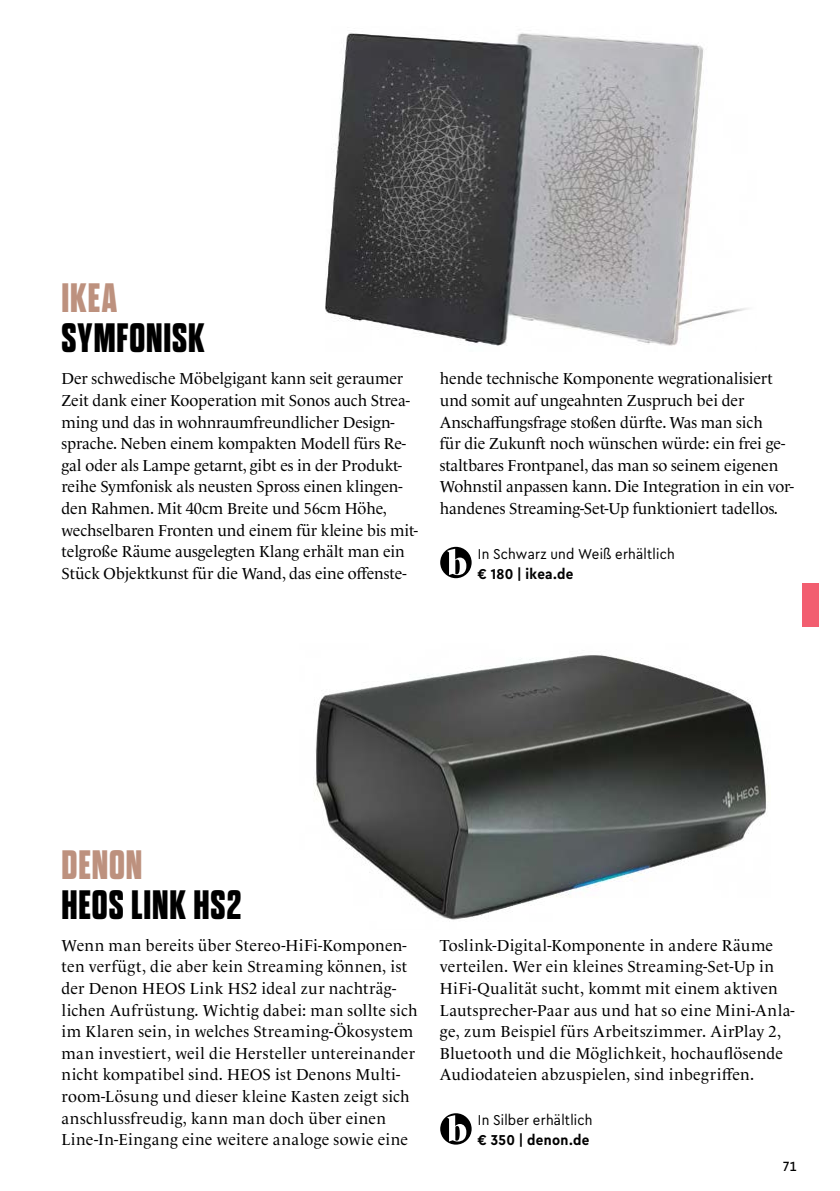
<style>
.page{position:relative;width:840px;height:1191px;background:#fff}
.page>*{position:absolute;margin:0;border:0;box-sizing:border-box;transform-origin:0 0}
.t1{font:700 expanded 41px "Dharma Gothic E";letter-spacing:.02em;color:#000}
.t2{font:700 expanded 41px "Dharma Gothic E";letter-spacing:.02em;color:#bd917e}
.t3{font:16.2px/21.6px "Le Monde Livre Std";color:#000}
.t4{font:15px "Cera Compact Pro";letter-spacing:.015em;color:#000}
.t5{font:700 15px "Cera Compact Pro";letter-spacing:.02em;color:#000}
.t6{font:500 14px "Cera Compact Pro";color:#000}
</style>
<div class="page">
<img style="left:325px;top:33px;width:423px;height:313px">
<div style="left:801px;top:583px;width:16px;height:43px;background:#f25e70"></div>
<div style="left:440px;top:547px;width:31px;height:31px;background:#000;border-radius:50%"></div>
<svg style="left:447px;top:549px;width:19px;height:26px"></svg>
<img style="left:314px;top:654px;width:452px;height:266px">
<div style="left:440px;top:1113px;width:31px;height:31px;background:#000;border-radius:50%"></div>
<svg style="left:447px;top:1115px;width:19px;height:26px"></svg>
<h1 class="t2" style="left:61px;top:276px;width:57px">IKEA</h1>
<h1 class="t1" style="left:61px;top:316px;width:144px">SYMFONISK</h1>
<p class="t3" style="left:61px;top:368px;width:357px">Der schwedische Möbelgigant kann seit geraumer Zeit dank einer Kooperation mit Sonos auch Strea&shy;ming und das in wohnraumfreundlicher Design&shy;sprache. Neben einem kompakten Modell fürs Re&shy;gal oder als Lampe getarnt, gibt es in der Produkt&shy;reihe Symfonisk als neusten Spross einen klingen&shy;den Rahmen. Mit 40cm Breite und 56cm Höhe, wechselbaren Fronten und einem für kleine bis mit&shy;telgroße Räume ausgelegten Klang erhält man ein Stück Objektkunst für die Wand, das eine offenste-</p>
<p class="t3" style="left:439px;top:368px;width:355px">hende technische Komponente wegrationalisiert und somit auf ungeahnten Zuspruch bei der Anschaffungsfrage stoßen dürfte. Was man sich<br>für die Zukunft noch wünschen würde: ein frei ge&shy;staltbares Frontpanel, das man so seinem eigenen Wohnstil anpassen kann. Die Integration in ein vor&shy;handenes Streaming-Set-Up funktioniert tadellos.</p>
<p class="t4" style="left:477px;top:544px;width:198px">In Schwarz und Weiß erhältlich</p>
<p class="t5" style="left:477px;top:564px;width:97px">€ 180 | ikea.de</p>
<h1 class="t2" style="left:61px;top:843px;width:82px">DENON</h1>
<h1 class="t1" style="left:61px;top:883px;width:181px">HEOS LINK HS2</h1>
<p class="t3" style="left:61px;top:934px;width:357px">Wenn man bereits über Stereo-HiFi-Komponen&shy;ten verfügt, die aber kein Streaming können, ist der Denon HEOS Link HS2 ideal zur nachträg&shy;lichen Aufrüstung. Wichtig dabei: man sollte sich im Klaren sein, in welches Streaming-Ökosystem man investiert, weil die Hersteller untereinander nicht kompatibel sind. HEOS ist Denons Multi&shy;room-Lösung und dieser kleine Kasten zeigt sich anschlussfreudig, kann man doch über einen Line-In-Eingang eine weitere analoge sowie eine</p>
<p class="t3" style="left:439px;top:934px;width:356px">Toslink-Digital-Komponente in andere Räume verteilen. Wer ein kleines Streaming-Set-Up in HiFi-Qualität sucht, kommt mit einem aktiven Lautsprecher-Paar aus und hat so eine Mini-Anla&shy;ge, zum Beispiel fürs Arbeitszimmer. AirPlay 2, Bluetooth und die Möglichkeit, hochauflösende Audiodateien abzuspielen, sind inbegriffen.</p>
<p class="t4" style="left:477px;top:1110px;width:116px">In Silber erhältlich</p>
<p class="t5" style="left:477px;top:1130px;width:113px">€ 350 | denon.de</p>
<p class="t6" style="left:782px;top:1157px;width:15px">71</p>
</div>
